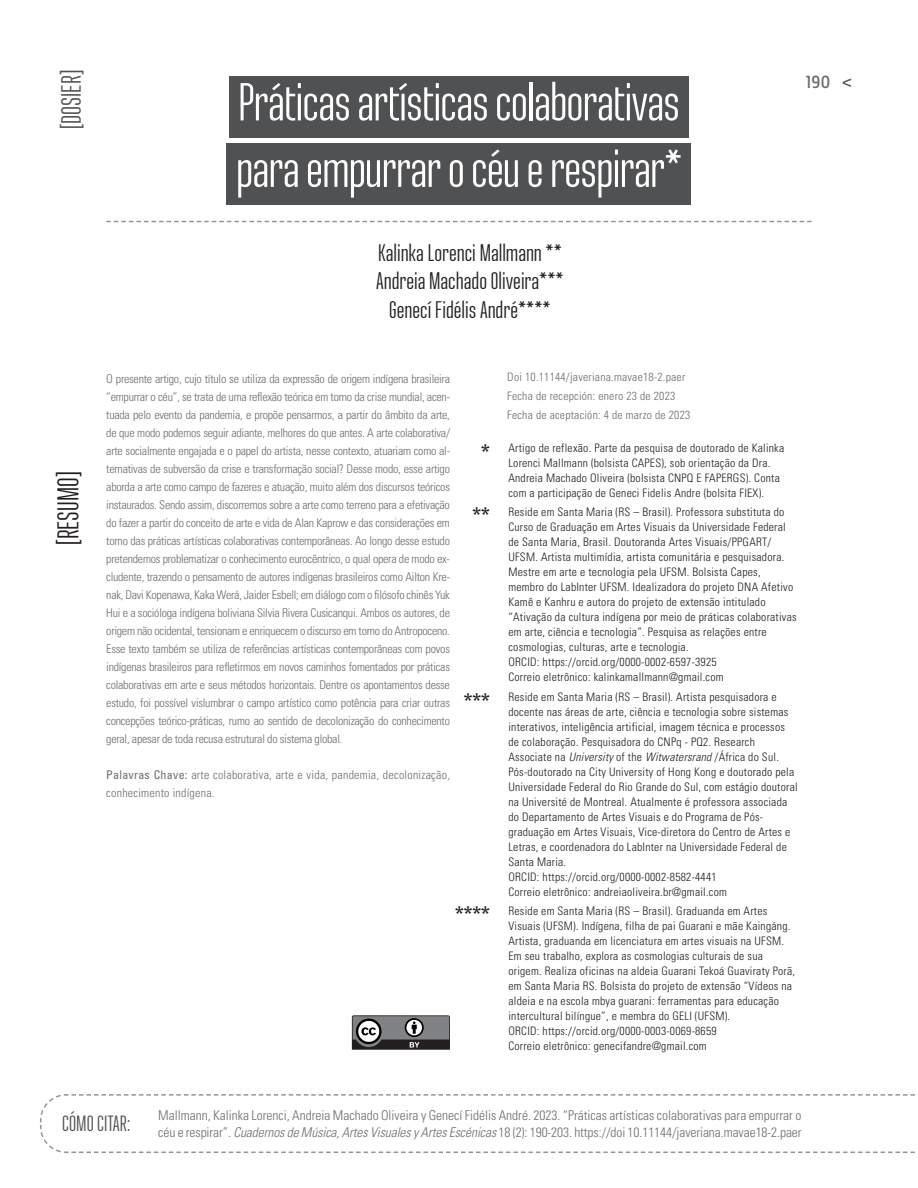
<style>
.page{position:relative;width:918px;height:1188px;background:#fff}
.page>*{position:absolute;margin:0;border:0;box-sizing:border-box;transform-origin:0 0}
.t1{font:53.4px/66.4px "Ristretto Pro";letter-spacing:-.02em;color:#fff}
.t2{font:30px "Ristretto Pro";color:#231f20}
.t3{font:27.9px "Ristretto Pro";color:#4f5153}
.t4{font:24px/28.5px "Ristretto Pro";color:#231f20;text-align:center}
.t5{font:22.05px "Ristretto Pro";color:#4f5153}
.t6{font:500 18px "Wunderlich";color:#231f20}
.t7{font:17.55px "Bunday Sans Semi Bold Up";color:#6c6d70}
.t8{font:300 condensed 13.5px/16.2px "Univers LT Std";color:#6c6d70}
.t9{font:300 condensed 12px/18px "Univers LT Std";letter-spacing:.02em;color:#6c6d70;text-align:justify}
.t10{font:300 condensed 11.7px/15px "Univers LT Std";letter-spacing:.02em;color:#231f20}
.t11{font:300 condensed 11.7px/19.2px "Univers LT Std";letter-spacing:.02em;color:#6c6d70}
.s1{font-weight:400}
.s2{font-style:italic}
</style>
<div class="page">
<svg style="left:40px;top:1094px;width:875px;height:59px"></svg>
<svg style="left:106px;top:221px;width:706px;height:1px"></svg>
<div style="left:229px;top:76px;width:460px;height:62px;background:#4f5153"></div>
<div style="left:227px;top:143px;width:464px;height:62px;background:#4f5153"></div>
<svg style="left:352px;top:1015px;width:98px;height:35px;background:#6b6b6d"></svg>
<h3 class="t3" style="left:55px;top:129px;width:61px;rotate:-90deg">[DOSIER]</h3>
<h2 class="t2" style="left:51px;top:545px;width:75px;rotate:-90deg">[RESUMO]</h2>
<h1 class="t1" style="left:236px;top:69px;width:448px">Práticas artísticas colaborativas para empurrar o céu e respirar*</h1>
<h3 class="t4" style="left:376px;top:239px;width:189px">Kalinka Lorenci Mallmann **<br>Andreia Machado Oliveira***<br>Genecí Fidélis André****</h3>
<h3 class="t7" style="left:806px;top:71px;width:26px">190</h3>
<p class="t9" style="left:106px;top:370px;width:345px">O presente artigo, cujo título se utiliza da expressão de origem indígena brasileira “empurrar o céu”, se trata de uma reflexão teórica em torno da crise mundial, acen&shy;tuada pelo evento da pandemia, e propõe pensarmos, a partir do âmbito da arte, de que modo podemos seguir adiante, melhores do que antes. A arte colaborativa/ arte socialmente engajada e o papel do artista, nesse contexto, atuariam como al&shy;ternativas de subversão da crise e transformação social? Desse modo, esse artigo aborda a arte como campo de fazeres e atuação, muito além dos discursos teóricos instaurados. Sendo assim, discorremos sobre a arte como terreno para a efetivação do fazer a partir do conceito de arte e vida de Alan Kaprow e das considerações em torno das práticas artísticas colaborativas contemporâneas. Ao longo desse estudo pretendemos problematizar o conhecimento eurocêntrico, o qual opera de modo ex&shy;cludente, trazendo o pensamento de autores indígenas brasileiros como Ailton Kre&shy;nak, Davi Kopenawa, Kaka Werá, Jaider Esbell; em diálogo com o filósofo chinês Yuk Hui e a socióloga indígena boliviana Silvia Rivera Cusicanqui. Ambos os autores, de origem não ocidental, tensionam e enriquecem o discurso em torno do Antropoceno.<br>Esse texto também se utiliza de referências artísticas contemporâneas com povos indígenas brasileiros para refletirmos em novos caminhos fomentados por práticas colaborativas em arte e seus métodos horizontais. Dentre os apontamentos desse estudo, foi possível vislumbrar o campo artístico como potência para criar outras concepções teórico-práticas, rumo ao sentido de decolonização do conhecimento geral, apesar de toda recusa estrutural do sistema global.</p>
<p class="t9" style="left:106px;top:766px;width:345px"><span class="s1">Palavras Chave:</span> arte colaborativa, arte e vida, pandemia, decolonização, conhecimento indígena.</p>
<h3 class="t6" style="left:481px;top:441px;width:10px">*</h3>
<h3 class="t6" style="left:472px;top:504px;width:19px">**</h3>
<h3 class="t6" style="left:464px;top:690px;width:28px">***</h3>
<h3 class="t6" style="left:455px;top:903px;width:36px">****</h3>
<p class="t11" style="left:507px;top:367px;width:184px">Doi 10.11144/javeriana.mavae18-2.paer<br>Fecha de recepción: enero 23 de 2023<br>Fecha de aceptación: 4 de marzo de 2023</p>
<p class="t10" style="left:508px;top:441px;width:277px">Artigo de reflexão. Parte da pesquisa de doutorado de Kalinka Lorenci Mallmann (bolsista CAPES), sob orientação da Dra.<br>Andreia Machado Oliveira (bolsista CNPQ E FAPERGS). Conta com a participação de Geneci Fidelis Andre (bolsita FIEX).</p>
<p class="t10" style="left:508px;top:505px;width:290px">Reside em Santa Maria (RS – Brasil). Professora substituta do Curso de Graduação em Artes Visuais da Universidade Federal de Santa Maria, Brasil. Doutoranda Artes Visuais/PPGART/ UFSM. Artista multimídia, artista comunitária e pesquisadora.<br>Mestre em arte e tecnologia pela UFSM. Bolsista Capes, membro do LabInter UFSM. Idealizadora do projeto DNA Afetivo Kamê e Kanhru e autora do projeto de extensão intitulado “Ativação da cultura indígena por meio de práticas colaborativas em arte, ciência e tecnologia”. Pesquisa as relações entre cosmologias, culturas, arte e tecnologia.<br>ORCID: https://orcid.org/0000-0002-6597-3925<br>Correio eletrônico: kalinkamallmann@gmail.com</p>
<p class="t10" style="left:508px;top:689px;width:291px">Reside em Santa Maria (RS – Brasil). Artista pesquisadora e docente nas áreas de arte, ciência e tecnologia sobre sistemas interativos, inteligência artificial, imagem técnica e processos de colaboração. Pesquisadora do CNPq - PQ2. Research Associate na <span class="s2">University</span> of the <span class="s2">Witwatersrand</span> /África do Sul.<br>Pós-doutorado na City University of Hong Kong e doutorado pela Universidade Federal do Rio Grande do Sul, com estágio doutoral na Université de Montreal. Atualmente é professora associada do Departamento de Artes Visuais e do Programa de Pós&shy;graduação em Artes Visuais, Vice-diretora do Centro de Artes e Letras, e coordenadora do LabInter na Universidade Federal de Santa Maria.<br>ORCID: https://orcid.org/0000-0002-8582-4441<br>Correio eletrônico: andreiaoliveira.br@gmail.com</p>
<p class="t10" style="left:508px;top:903px;width:288px">Reside em Santa Maria (RS – Brasil). Graduanda em Artes Visuais (UFSM). Indígena, filha de pai Guarani e mãe Kaingáng.<br>Artista, graduanda em licenciatura em artes visuais na UFSM.<br>Em seu trabalho, explora as cosmologias culturais de sua origem. Realiza oficinas na aldeia Guarani Tekoá Guaviraty Porã, em Santa Maria RS. Bolsista do projeto de extensão “Vídeos na aldeia e na escola mbya guarani: ferramentas para educação intercultural bilíngue”, e membra do GELI (UFSM).<br>ORCID: https://orcid.org/0000-0003-0069-8659<br>Correio eletrônico: genecifandre@gmail.com</p>
<h3 class="t5" style="left:62px;top:1111px;width:69px">CÓMO CITAR:</h3>
<p class="t8" style="left:158px;top:1108px;width:645px">Mallmann, Kalinka Lorenci, Andreia Machado Oliveira y Genecí Fidélis André. 2023. “Práticas artísticas colaborativas para empurrar o céu e respirar”. <span class="s2">Cuadernos de Música, Artes Visuales y Artes Escénicas</span> 18 (2): 190-203. https://doi 10.11144/javeriana.mavae18-2.paer</p>
</div>
